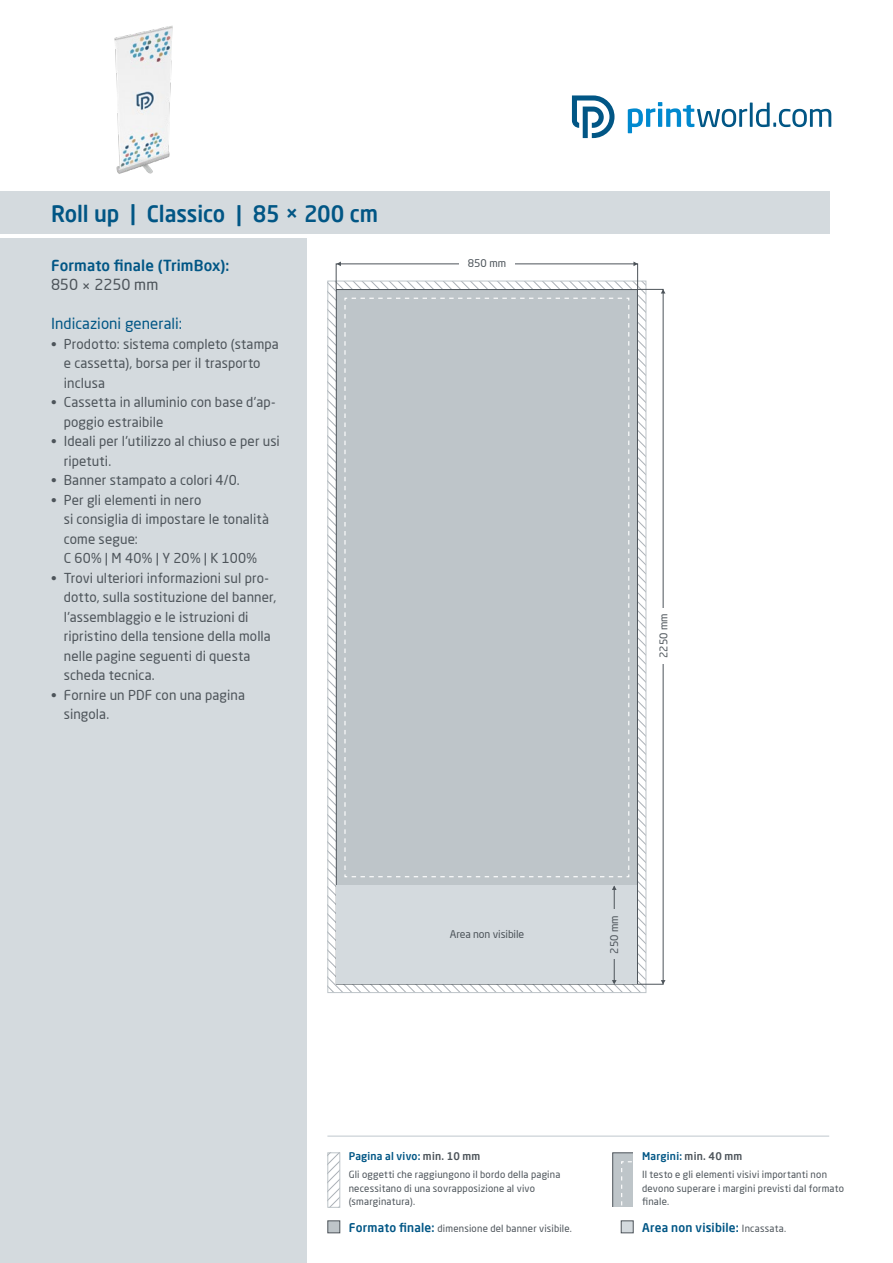
<style>
.page{position:relative;width:893px;height:1263px;background:#fff}
.page>*{position:absolute;margin:0;border:0;box-sizing:border-box;transform-origin:0 0}
.t1{font:500 22.5px "Neo Sans Pro";letter-spacing:-.005em;color:#015685;scale:.96 1}
.t2{font:500 15px "Neo Sans Pro";letter-spacing:.005em;color:#015685}
.t3{font:15px "Neo Sans Pro";color:#015685}
.t4{font:15px "Neo Sans Pro";letter-spacing:-.005em;color:#4d545a}
.t5{font:13.5px/19.5px "Neo Sans Pro";letter-spacing:.01em;color:#4d545a}
.t6{font:500 12px "Neo Sans Pro";letter-spacing:.015em;color:#015685}
.t7{font:500 10.5px "Neo Sans Pro";letter-spacing:.025em;color:#015685}
.t8{font:10.5px "Neo Sans Pro";letter-spacing:-.01em;color:#4d545a}
.t9{font:9.75px/13.5px "Neo Sans Pro";letter-spacing:.02em;color:#4d545a}
.s1{color:#4d545a}
.s2{font-weight:500;font-size:12px;color:#015685}
.s3{font-weight:400;font-size:9.75px;color:#4d545a}
</style>
<div class="page">
<div style="left:0;top:238px;width:306px;height:1025px;background:#d4dade"></div>
<div style="left:0;top:191px;width:829px;height:43px;background:#d4dade"></div>
<svg style="left:628px;top:102px;width:203px;height:31px"></svg>
<svg style="left:572px;top:96px;width:42px;height:42px"></svg>
<hr style="left:327px;top:1135px;width:502px;height:2px;background:#d4dade">
<svg style="left:329px;top:1154px;width:9px;height:52px"></svg>
<div style="left:327px;top:1152px;width:13px;height:56px;border:1px solid #bec5c9"></div>
<div style="left:327px;top:1220px;width:13px;height:13px;background:#bec5c9;border:1px solid #4d545a"></div>
<div style="left:612px;top:1152px;width:34px;height:60px;background:#bec5c9;border:1px solid #4d545a"></div>
<svg style="left:621px;top:1161px;width:13px;height:47px"></svg>
<div style="left:634px;top:1148px;width:17px;height:68px;background:#fff"></div>
<div style="left:608px;top:1208px;width:26px;height:8px;background:#fff"></div>
<div style="left:621px;top:1220px;width:13px;height:13px;background:#d4dade;border:1px solid #4d545a"></div>
<div style="left:336px;top:289px;width:302px;height:695px;background:#bec5c9;border:1px solid #4d545a"></div>
<svg style="left:661px;top:289px;width:4px;height:4px"></svg>
<svg style="left:661px;top:980px;width:4px;height:4px"></svg>
<svg style="left:337px;top:261px;width:4px;height:5px"></svg>
<svg style="left:633px;top:261px;width:5px;height:5px"></svg>
<svg style="left:344px;top:281px;width:302px;height:596px"></svg>
<svg style="left:344px;top:297px;width:286px;height:581px"></svg>
<div style="left:337px;top:885px;width:300px;height:98px;background:#d4dade"></div>
<hr style="left:614px;top:886px;width:1px;height:97px;background:#4d545a">
<svg style="left:612px;top:885px;width:5px;height:5px"></svg>
<svg style="left:612px;top:980px;width:5px;height:4px"></svg>
<div style="left:610px;top:910px;width:9px;height:49px;background:#d4dade"></div>
<img style="left:114px;top:26px;width:59px;height:148px">
<h1 class="t1" style="left:51px;top:200px;width:342px">Roll up | Classico | 85 × 200 cm</h1>
<p class="t2" style="left:51px;top:256px;width:180px">Formato finale (TrimBox):</p>
<p class="t4" style="left:51px;top:276px;width:109px">850 × 2250 mm</p>
<p class="t3" style="left:51px;top:315px;width:133px">Indicazioni generali:</p>
<p class="t5" style="left:64px;top:334px;width:217px;text-indent:-13px">• Prodotto: sistema completo (stampa e cassetta), borsa per il trasporto inclusa</p>
<p class="t5" style="left:64px;top:392px;width:213px;text-indent:-13px">• Cassetta in alluminio con base d'ap&shy;poggio estraibile</p>
<p class="t5" style="left:64px;top:431px;width:218px;text-indent:-13px">• Ideali per l'utilizzo al chiuso e per usi ripetuti.</p>
<p class="t5" style="left:51px;top:470px;width:190px">• Banner stampato a colori 4/0.</p>
<p class="t5" style="left:64px;top:490px;width:207px;text-indent:-13px">• Per gli elementi in nero<br>si consiglia di impostare le tonalità come segue:<br>C 60% | M 40% | Y 20% | K 100%</p>
<p class="t5" style="left:64px;top:568px;width:214px;text-indent:-13px">• Trovi ulteriori informazioni sul pro&shy;dotto, sulla sostituzione del banner, l'assemblaggio e le istruzioni di ripristino della tensione della molla nelle pagine seguenti di questa scheda tecnica.</p>
<p class="t5" style="left:64px;top:685px;width:183px;text-indent:-13px">• Fornire un PDF con una pagina singola.</p>
<p class="t8" style="left:468px;top:257px;width:40px">850 mm</p>
<p class="t8" style="left:450px;top:928px;width:76px">Area non visibile</p>
<p class="t8" style="left:657px;top:658px;width:46px;rotate:-90deg">2250 mm</p>
<p class="t8" style="left:608px;top:953px;width:40px;rotate:-90deg">250 mm</p>
<p class="t7" style="left:349px;top:1150px;width:133px">Pagina al vivo: <span class="s1">min. 10 mm</span></p>
<p class="t9" style="left:349px;top:1168px;width:213px">Gli oggetti che raggiungono il bordo della pagina necessitano di una sovrapposizione al vivo (smarginatura).</p>
<p class="t9" style="left:349px;top:1221px;width:225px"><span class="s2">Formato finale:</span> dimensione del banner visibile.</p>
<p class="t7" style="left:642px;top:1150px;width:102px">Margini: <span class="s1">min. 40 mm</span></p>
<p class="t9" style="left:642px;top:1168px;width:203px">Il testo e gli elementi visivi importanti non devono superare i margini previsti dal formato finale.</p>
<p class="t6" style="left:642px;top:1220px;width:146px">Area non visibile: <span class="s3">Incassata.</span></p>
</div>
